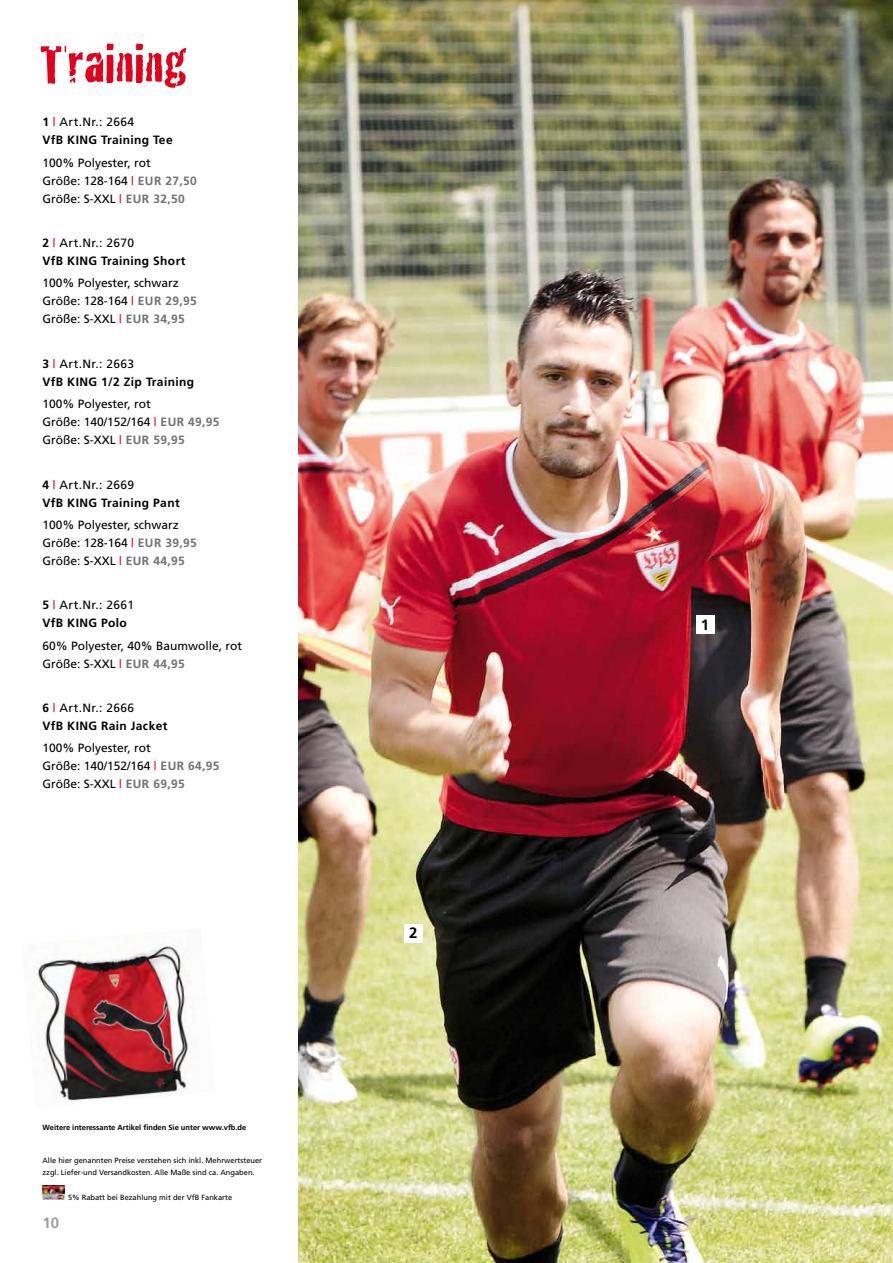
<style>
.page{position:relative;width:893px;height:1263px;background:#fff}
.page>*{position:absolute;margin:0;border:0;box-sizing:border-box;transform-origin:0 0}
.t1{font:58.5px "Cracked";color:#e2001a}
.t2{font:700 15px "Frutiger";color:#000}
.t3{font:700 15px "Frutiger";color:#9c9e9f}
.t4{font:12px/18px "Frutiger";color:#000}
.t5{font:700 12px/18px "Frutiger";letter-spacing:.03em;color:#000}
.t6{font:7.5px/12px "Frutiger";color:#000}
.t7{font:700 7.5px "Frutiger";color:#000}
.s1{font-weight:400;color:#e2001a}
.s2{font-weight:400}
.s3{color:#e2001a}
.s4{font-weight:700;color:#707172}
</style>
<div class="page">
<img style="left:298px;top:0;width:595px;height:1263px">
<img style="left:38px;top:945px;width:154px;height:156px">
<div style="left:696px;top:615px;width:18px;height:19px;background:#fff"></div>
<div style="left:404px;top:924px;width:19px;height:18px;background:#fff"></div>
<img style="left:42px;top:1186px;width:23px;height:14px">
<h1 class="t1" style="left:39px;top:17px;width:149px">Training</h1>
<p class="t5" style="left:43px;top:113px;width:132px">1 <span class="s1">|</span> <span class="s2">Art.Nr.: 2664<br></span>VfB KING Training Tee</p>
<p class="t4" style="left:43px;top:153px;width:156px">100% Polyester, rot<br>Größe: 128-164 <span class="s3">|</span> <span class="s4">EUR 27,50<br></span>Größe: S-XXL <span class="s3">|</span> <span class="s4">EUR 32,50</span></p>
<p class="t5" style="left:43px;top:234px;width:144px">2 <span class="s1">|</span> <span class="s2">Art.Nr.: 2670<br></span>VfB KING Training Short</p>
<p class="t4" style="left:43px;top:274px;width:156px">100% Polyester, schwarz<br>Größe: 128-164 <span class="s3">|</span> <span class="s4">EUR 29,95<br></span>Größe: S-XXL <span class="s3">|</span> <span class="s4">EUR 34,95</span></p>
<p class="t5" style="left:43px;top:355px;width:153px">3 <span class="s1">|</span> <span class="s2">Art.Nr.: 2663<br></span>VfB KING 1/2 Zip Training</p>
<p class="t4" style="left:43px;top:395px;width:179px">100% Polyester, rot<br>Größe: 140/152/164 <span class="s3">|</span> <span class="s4">EUR 49,95<br></span>Größe: S-XXL <span class="s3">|</span> <span class="s4">EUR 59,95</span></p>
<p class="t5" style="left:43px;top:475px;width:139px">4 <span class="s1">|</span> <span class="s2">Art.Nr.: 2669<br></span>VfB KING Training Pant</p>
<p class="t4" style="left:43px;top:516px;width:156px">100% Polyester, schwarz<br>Größe: 128-164 <span class="s3">|</span> <span class="s4">EUR 39,95<br></span>Größe: S-XXL <span class="s3">|</span> <span class="s4">EUR 44,95</span></p>
<p class="t5" style="left:43px;top:596px;width:93px">5 <span class="s1">|</span> <span class="s2">Art.Nr.: 2661<br></span>VfB KING Polo</p>
<p class="t4" style="left:43px;top:636px;width:201px">60% Polyester, 40% Baumwolle, rot<br>Größe: S-XXL <span class="s3">|</span> <span class="s4">EUR 44,95</span></p>
<p class="t5" style="left:43px;top:699px;width:126px">6 <span class="s1">|</span> <span class="s2">Art.Nr.: 2666<br></span>VfB KING Rain Jacket</p>
<p class="t4" style="left:43px;top:739px;width:179px">100% Polyester, rot<br>Größe: 140/152/164 <span class="s3">|</span> <span class="s4">EUR 64,95<br></span>Größe: S-XXL <span class="s3">|</span> <span class="s4">EUR 69,95</span></p>
<p class="t7" style="left:43px;top:1123px;width:205px">Weitere interessante Artikel finden Sie unter www.vfb.de</p>
<p class="t6" style="left:43px;top:1154px;width:221px">Alle hier genannten Preise verstehen sich inkl. Mehrwertsteuer zzgl. Liefer-und Versandkosten. Alle Maße sind ca. Angaben.</p>
<p class="t6" style="left:68px;top:1191px;width:166px">5% Rabatt bei Bezahlung mit der VfB Fankarte</p>
<p class="t3" style="left:43px;top:1214px;width:18px">10</p>
<p class="t2" style="left:409px;top:924px;width:10px">2</p>
<p class="t2" style="left:701px;top:616px;width:10px">1</p>
</div>
